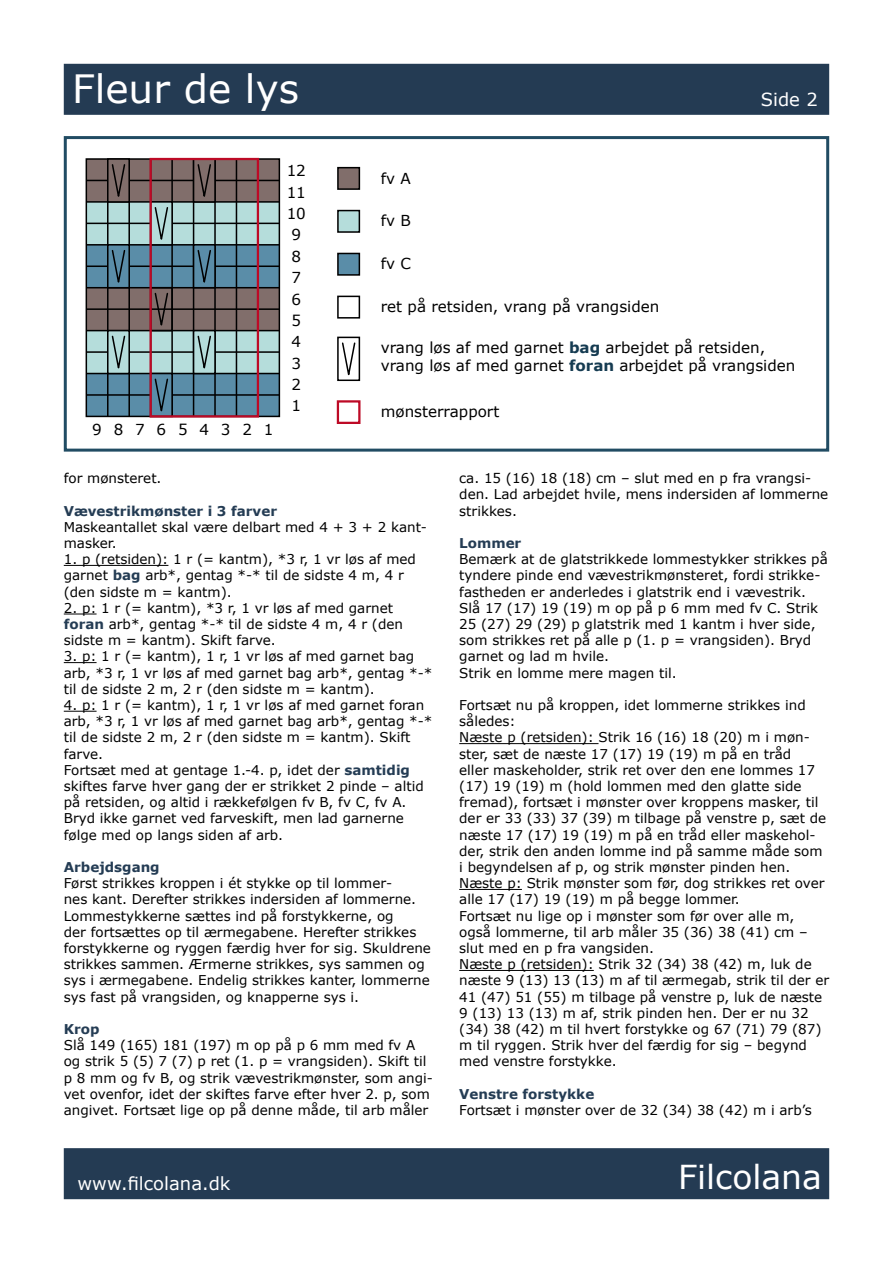
<style>
.page{position:relative;width:893px;height:1263px;background:#fff}
.page>*{position:absolute;margin:0;border:0;box-sizing:border-box;transform-origin:0 0}
.t1{font:39px "Verdana";color:#fff}
.t2{font:33px "Verdana";color:#fff}
.t3{font:18px "Verdana";color:#fff}
.t4{font:15.15px/21.5px "Verdana";color:#000;text-align:center}
.t5{font:13.5px/16.2px "Verdana";color:#000}
.t6{font:700 13.5px "Verdana";color:#243c54}
.s1{font-weight:700;color:#153b51}
.s2{font-weight:700;color:#243c54}
</style>
<div class="page">
<div style="left:64px;top:64px;width:765px;height:51px;background:#243b53;border:2px solid #243c54"></div>
<div style="left:64px;top:1148px;width:765px;height:51px;background:#243b53;border:2px solid #243c54"></div>
<hr style="left:64px;top:565px;width:104px;height:1px;background:#000">
<hr style="left:64px;top:614px;width:33px;height:1px;background:#000">
<hr style="left:64px;top:662px;width:33px;height:1px;background:#000">
<hr style="left:64px;top:711px;width:33px;height:1px;background:#000">
<hr style="left:459px;top:743px;width:139px;height:1px;background:#000">
<hr style="left:459px;top:889px;width:63px;height:1px;background:#000">
<hr style="left:459px;top:970px;width:135px;height:1px;background:#000">
<div style="left:64px;top:136px;width:765px;height:316px;border:3px solid #214c63"></div>
<div style="left:86px;top:331px;width:193px;height:42px;background:#b5dddb"></div>
<div style="left:86px;top:373px;width:193px;height:43px;background:#5a8da8"></div>
<div style="left:86px;top:288px;width:193px;height:43px;background:#816e6b"></div>
<div style="left:86px;top:202px;width:193px;height:43px;background:#b5dddb"></div>
<div style="left:86px;top:245px;width:193px;height:43px;background:#5a8da8"></div>
<div style="left:86px;top:159px;width:193px;height:43px;background:#816e6b"></div>
<div style="left:338px;top:211px;width:21px;height:21px;background:#b5dddb"></div>
<div style="left:337px;top:210px;width:23px;height:23px;border:2px solid #000"></div>
<div style="left:338px;top:168px;width:21px;height:21px;background:#816e6b"></div>
<div style="left:337px;top:167px;width:23px;height:23px;border:2px solid #000"></div>
<div style="left:338px;top:253px;width:21px;height:22px;background:#5a8da8"></div>
<div style="left:337px;top:253px;width:23px;height:23px;border:2px solid #000"></div>
<div style="left:337px;top:296px;width:23px;height:23px;border:2px solid #000"></div>
<div style="left:337px;top:400px;width:23px;height:24px;border:2px solid #bd0a26"></div>
<div style="left:86px;top:158px;width:194px;height:259px;border:2px solid #000"></div>
<hr style="left:86px;top:180px;width:193px;height:1px;background:#000">
<hr style="left:86px;top:201px;width:193px;height:2px;background:#000">
<hr style="left:86px;top:223px;width:193px;height:1px;background:#000">
<hr style="left:86px;top:244px;width:193px;height:2px;background:#000">
<hr style="left:86px;top:265px;width:193px;height:2px;background:#000">
<hr style="left:86px;top:287px;width:193px;height:1px;background:#000">
<hr style="left:86px;top:308px;width:193px;height:2px;background:#000">
<hr style="left:86px;top:330px;width:193px;height:1px;background:#000">
<hr style="left:86px;top:351px;width:193px;height:2px;background:#000">
<hr style="left:86px;top:373px;width:193px;height:1px;background:#000">
<hr style="left:86px;top:394px;width:193px;height:2px;background:#000">
<hr style="left:107px;top:159px;width:2px;height:257px;background:#000">
<hr style="left:128px;top:159px;width:2px;height:257px;background:#000">
<hr style="left:171px;top:159px;width:2px;height:257px;background:#000">
<hr style="left:193px;top:159px;width:1px;height:257px;background:#000">
<hr style="left:214px;top:159px;width:2px;height:257px;background:#000">
<hr style="left:236px;top:159px;width:1px;height:257px;background:#000">
<div style="left:194px;top:331px;width:21px;height:42px;background:#b5dddb"></div>
<div style="left:193px;top:330px;width:23px;height:44px;border:2px solid #000"></div>
<svg style="left:197px;top:335px;width:15px;height:40px"></svg>
<div style="left:150px;top:287px;width:23px;height:44px;border:2px solid #000"></div>
<svg style="left:154px;top:292px;width:15px;height:40px"></svg>
<div style="left:151px;top:202px;width:21px;height:43px;background:#b5dddb"></div>
<div style="left:150px;top:201px;width:23px;height:45px;border:2px solid #000"></div>
<svg style="left:154px;top:207px;width:15px;height:39px"></svg>
<div style="left:194px;top:245px;width:21px;height:43px;background:#5a8da8"></div>
<div style="left:193px;top:244px;width:23px;height:44px;border:2px solid #000"></div>
<svg style="left:197px;top:250px;width:15px;height:39px"></svg>
<div style="left:194px;top:159px;width:21px;height:43px;background:#816e6b"></div>
<div style="left:193px;top:158px;width:23px;height:45px;border:2px solid #000"></div>
<svg style="left:197px;top:164px;width:15px;height:39px"></svg>
<div style="left:108px;top:159px;width:21px;height:43px;background:#816e6b"></div>
<div style="left:107px;top:158px;width:23px;height:45px;border:2px solid #000"></div>
<svg style="left:111px;top:164px;width:15px;height:39px"></svg>
<div style="left:337px;top:337px;width:23px;height:44px;border:2px solid #000"></div>
<svg style="left:341px;top:342px;width:15px;height:40px"></svg>
<div style="left:151px;top:373px;width:21px;height:43px;background:#5a8da8"></div>
<div style="left:150px;top:373px;width:23px;height:44px;border:2px solid #000"></div>
<svg style="left:154px;top:378px;width:15px;height:37px"></svg>
<div style="left:108px;top:331px;width:21px;height:42px;background:#b5dddb"></div>
<div style="left:107px;top:330px;width:23px;height:44px;border:2px solid #000"></div>
<svg style="left:111px;top:335px;width:15px;height:40px"></svg>
<div style="left:108px;top:245px;width:21px;height:43px;background:#5a8da8"></div>
<div style="left:107px;top:244px;width:23px;height:44px;border:2px solid #000"></div>
<svg style="left:111px;top:250px;width:15px;height:39px"></svg>
<div style="left:150px;top:158px;width:109px;height:260px;border:2px solid #bd0a26"></div>
<h1 class="t1" style="left:72px;top:62px;width:228px">Fleur de lys</h1>
<p class="t4" style="left:92px;top:419px;width:183px">9 8 7 6 5 4 3 2 1</p>
<p class="t4" style="left:287px;top:160px;width:21px">12<br>11<br>10<br>9<br>8<br>7<br>6<br>5<br>4<br>3<br>2<br>1</p>
<p class="t4" style="left:381px;top:168px;width:31px">fv A</p>
<p class="t4" style="left:381px;top:210px;width:31px">fv B</p>
<p class="t4" style="left:381px;top:253px;width:32px">fv C</p>
<h3 class="t3" style="left:761px;top:87px;width:58px">Side 2</h3>
<p class="t4" style="left:381px;top:296px;width:280px">ret på retsiden, vrang på vrangsiden</p>
<p class="t4" style="left:381px;top:339px;width:416px;line-height:18.1px;text-align:left">vrang løs af med garnet <span class="s1">bag</span> arbejdet på retsiden, vrang løs af med garnet <span class="s1">foran</span> arbejdet på vrangsiden</p>
<p class="t4" style="left:381px;top:401px;width:120px">mønsterrapport</p>
<p class="t5" style="left:64px;top:470px;width:99px">for mønsteret.</p>
<p class="t6" style="left:64px;top:501px;width:215px">Vævestrikmønster i 3 farver</p>
<p class="t5" style="left:64px;top:519px;width:365px">Maskeantallet skal være delbart med 4 + 3 + 2 kant&shy;masker.</p>
<p class="t5" style="left:64px;top:551px;width:354px">1. p (retsiden): 1 r (= kantm), *3 r, 1 vr løs af med garnet <span class="s2">bag</span> arb*, gentag *-* til de sidste 4 m, 4 r (den sidste m = kantm).</p>
<p class="t5" style="left:64px;top:600px;width:341px">2. p: 1 r (= kantm), *3 r, 1 vr løs af med garnet <span class="s2">foran</span> arb*, gentag *-* til de sidste 4 m, 4 r (den sidste m = kantm). Skift farve.</p>
<p class="t5" style="left:64px;top:648px;width:370px">3. p: 1 r (= kantm), 1 r, 1 vr løs af med garnet bag arb, *3 r, 1 vr løs af med garnet bag arb*, gentag *-* til de sidste 2 m, 2 r (den sidste m = kantm).</p>
<p class="t5" style="left:64px;top:697px;width:370px">4. p: 1 r (= kantm), 1 r, 1 vr løs af med garnet foran arb, *3 r, 1 vr løs af med garnet bag arb*, gentag *-* til de sidste 2 m, 2 r (den sidste m = kantm). Skift farve.<br>Fortsæt med at gentage 1.-4. p, idet der <span class="s2">samtidig </span>skiftes farve hver gang der er strikket 2 pinde – altid på retsiden, og altid i rækkefølgen fv B, fv C, fv A.<br>Bryd ikke garnet ved farveskift, men lad garnerne følge med op langs siden af arb.</p>
<p class="t6" style="left:64px;top:857px;width:97px">Arbejdsgang</p>
<p class="t5" style="left:64px;top:875px;width:369px">Først strikkes kroppen i ét stykke op til lommer-<br>nes kant. Derefter strikkes indersiden af lommerne.<br>Lommestykkerne sættes ind på forstykkerne, og<br>der fortsættes op til ærmegabene. Herefter strikkes forstykkerne og ryggen færdig hver for sig. Skuldrene strikkes sammen. Ærmerne strikkes, sys sammen og sys i ærmegabene. Endelig strikkes kanter, lommerne sys fast på vrangsiden, og knapperne sys i.</p>
<p class="t6" style="left:64px;top:1019px;width:37px">Krop</p>
<p class="t5" style="left:64px;top:1037px;width:371px">Slå 149 (165) 181 (197) m op på p 6 mm med fv A og strik 5 (5) 7 (7) p ret (1. p = vrangsiden). Skift til p 8 mm og fv B, og strik vævestrikmønster, som angi&shy;vet ovenfor, idet der skiftes farve efter hver 2. p, som angivet. Fortsæt lige op på denne måde, til arb måler</p>
<p class="t5" style="left:459px;top:470px;width:371px">ca. 15 (16) 18 (18) cm – slut med en p fra vrangsi&shy;den. Lad arbejdet hvile, mens indersiden af lommerne strikkes.</p>
<p class="t6" style="left:459px;top:533px;width:64px">Lommer</p>
<p class="t5" style="left:459px;top:551px;width:370px">Bemærk at de glatstrikkede lommestykker strikkes på tyndere pinde end vævestrikmønsteret, fordi strikke&shy;fastheden er anderledes i glatstrik end i vævestrik.<br>Slå 17 (17) 19 (19) m op på p 6 mm med fv C. Strik 25 (27) 29 (29) p glatstrik med 1 kantm i hver side, som strikkes ret på alle p (1. p = vrangsiden). Bryd garnet og lad m hvile.<br>Strik en lomme mere magen til.</p>
<p class="t5" style="left:459px;top:697px;width:371px">Fortsæt nu på kroppen, idet lommerne strikkes ind således:<br>Næste p (retsiden): Strik 16 (16) 18 (20) m i møn&shy;ster, sæt de næste 17 (17) 19 (19) m på en tråd<br>eller maskeholder, strik ret over den ene lommes 17 (17) 19 (19) m (hold lommen med den glatte side fremad), fortsæt i mønster over kroppens masker, til der er 33 (33) 37 (39) m tilbage på venstre p, sæt de næste 17 (17) 19 (19) m på en tråd eller maskehol&shy;der, strik den anden lomme ind på samme måde som i begyndelsen af p, og strik mønster pinden hen.<br>Næste p: Strik mønster som før, dog strikkes ret over alle 17 (17) 19 (19) m på begge lommer.<br>Fortsæt nu lige op i mønster som før over alle m, også lommerne, til arb måler 35 (36) 38 (41) cm – slut med en p fra vangsiden.<br>Næste p (retsiden): Strik 32 (34) 38 (42) m, luk de næste 9 (13) 13 (13) m af til ærmegab, strik til der er 41 (47) 51 (55) m tilbage på venstre p, luk de næste 9 (13) 13 (13) m af, strik pinden hen. Der er nu 32 (34) 38 (42) m til hvert forstykke og 67 (71) 79 (87) m til ryggen. Strik hver del færdig for sig – begynd med venstre forstykke.</p>
<p class="t6" style="left:459px;top:1084px;width:137px">Venstre forstykke</p>
<p class="t5" style="left:459px;top:1102px;width:354px">Fortsæt i mønster over de 32 (34) 38 (42) m i arb’s</p>
<h3 class="t3" style="left:78px;top:1171px;width:154px">www.filcolana.dk</h3>
<h2 class="t2" style="left:678px;top:1155px;width:145px">Filcolana</h2>
</div>
